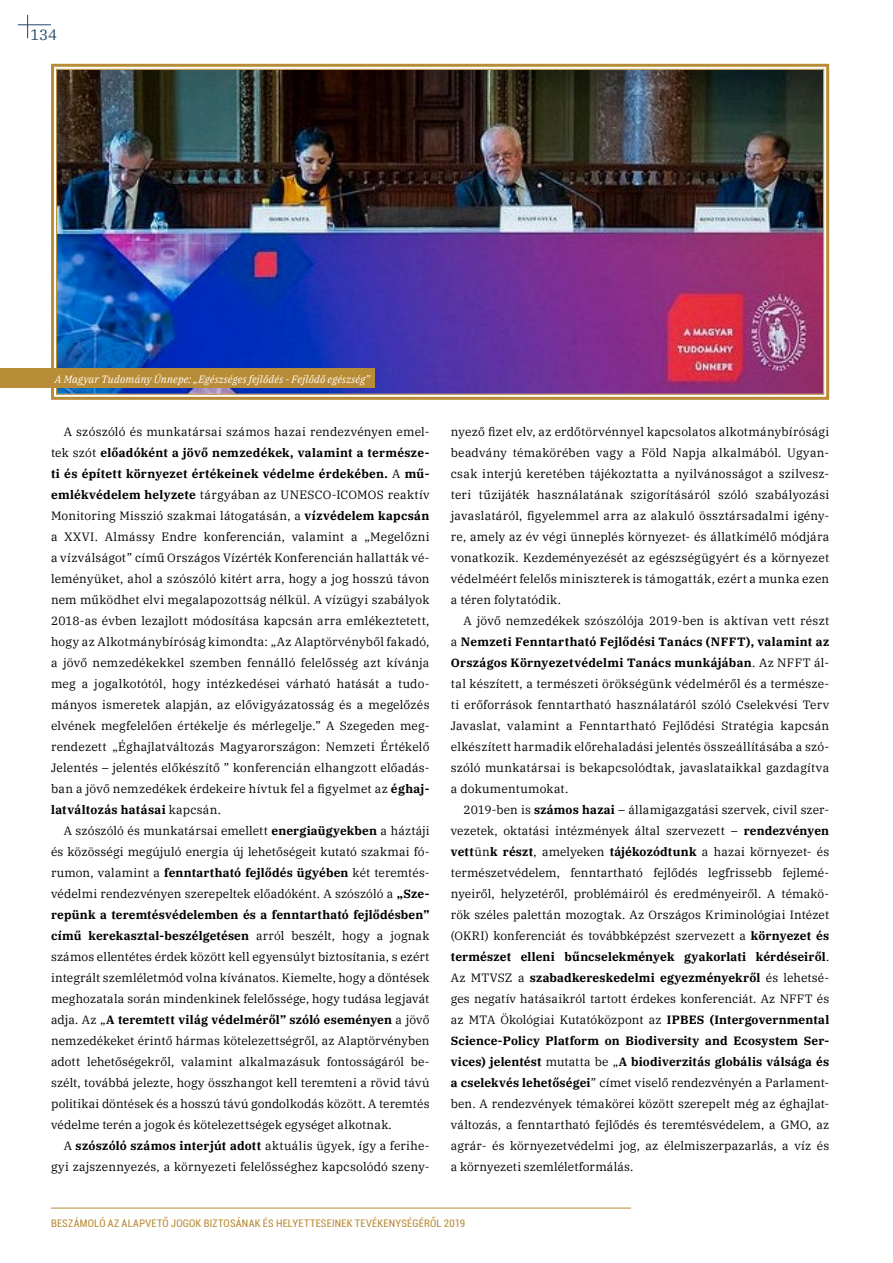
<style>
.page{position:relative;width:893px;height:1263px;background:#fff}
.page>*{position:absolute;margin:0;border:0;box-sizing:border-box;transform-origin:0 0}
.t1{font:15px "IBM Plex Serif";color:#214868}
.t2{font:12px/21px "IBM Plex Serif";letter-spacing:.015em;color:#000;text-align:justify}
.t3{font:condensed 10.5px "Roboto";letter-spacing:.02em;color:#b98c37}
.t4{font:italic 10.5px "IBM Plex Serif";letter-spacing:.02em;color:#fff}
.s1{font-weight:700}
</style>
<div class="page">
<svg style="left:27px;top:15px;width:1px;height:23px"></svg>
<hr style="left:18px;top:24px;width:33px;height:1px;background:#214868">
<hr style="left:51px;top:1208px;width:580px;height:1px;background:#b98c37">
<img style="left:51px;top:63px;width:779px;height:337px">
<div style="left:0;top:368px;width:374px;height:20px;background:#b98c37"></div>
<p class="t1" style="left:30px;top:24px;width:28px">134</p>
<p class="t4" style="left:55px;top:372px;width:317px">A Magyar Tudomány Ünnepe: „Egészséges fejlődés - Fejlődő egészség”</p>
<p class="t2" style="left:51px;top:420px;width:380px;text-indent:13px">A szószóló és munkatársai számos hazai rendezvényen emel&shy;tek szót <span class="s1">előadóként a jövő nemzedékek, valamint a természe&shy;ti és épített környezet értékeinek védelme érdekében.</span> A <span class="s1">mű&shy;emlékvédelem helyzete</span> tárgyában az UNESCO-ICOMOS reaktív Monitoring Misszió szakmai látogatásán, a <span class="s1">vízvédelem kapcsán </span>a XXVI. Almássy Endre konferencián, valamint a „Megelőzni a vízválságot” című Országos Vízérték Konferencián hallatták vé&shy;leményüket, ahol a szószóló kitért arra, hogy a jog hosszú távon nem működhet elvi megalapozottság nélkül. A vízügyi szabályok 2018-as évben lezajlott módosítása kapcsán arra emlékeztetett, hogy az Alkotmánybíróság kimondta: „Az Alaptörvényből fakadó, a jövő nemzedékekkel szemben fennálló felelősség azt kívánja meg a jogalkotótól, hogy intézkedései várható hatását a tudo&shy;mányos ismeretek alapján, az elővigyázatosság és a megelőzés elvének megfelelően értékelje és mérlegelje.” A Szegeden meg&shy;rendezett „Éghajlatváltozás Magyarországon: Nemzeti Értékelő Jelentés – jelentés előkészítő ” konferencián elhangzott előadás&shy;ban a jövő nemzedékek érdekeire hívtuk fel a figyelmet az <span class="s1">éghaj&shy;latváltozás hatásai</span> kapcsán.</p>
<p class="t2" style="left:51px;top:819px;width:380px;text-indent:13px">A szószóló és munkatársai emellett <span class="s1">energiaügyekben</span> a háztáji és közösségi megújuló energia új lehetőségeit kutató szakmai fó&shy;rumon, valamint a <span class="s1">fenntartható fejlődés ügyében</span> két teremtés&shy;védelmi rendezvényen szerepeltek előadóként. A szószóló a <span class="s1">„Sze&shy;repünk a teremtésvédelemben és a fenntartható fejlődésben” című kerekasztal-beszélgetésen</span> arról beszélt, hogy a jognak számos ellentétes érdek között kell egyensúlyt biztosítania, s ezért integrált szemléletmód volna kívánatos. Kiemelte, hogy a döntések meghozatala során mindenkinek felelőssége, hogy tudása legjavát adja. Az „<span class="s1">A teremtett világ védelméről” szóló eseményen</span> a jövő nemzedékeket érintő hármas kötelezettségről, az Alaptörvényben adott lehetőségekről, valamint alkalmazásuk fontosságáról be&shy;szélt, továbbá jelezte, hogy összhangot kell teremteni a rövid távú politikai döntések és a hosszú távú gondolkodás között. A teremtés védelme terén a jogok és kötelezettségek egységet alkotnak.</p>
<p class="t2" style="left:51px;top:1134px;width:380px;text-align:right">A <span class="s1">szószóló számos interjút adott</span> aktuális ügyek, így a ferihe&shy;gyi zajszennyezés, a környezeti felelősséghez kapcsolódó szen -</p>
<p class="t2" style="left:451px;top:420px;width:380px">nyező fizet elv, az erdőtörvénnyel kapcsolatos alkotmánybírósági beadvány témakörében vagy a Föld Napja alkalmából. Ugyan&shy;csak interjú keretében tájékoztatta a nyilvánosságot a szilvesz&shy;teri tűzijáték használatának szigorításáról szóló szabályozási javaslatáról, figyelemmel arra az alakuló össztársadalmi igény&shy;re, amely az év végi ünneplés környezet- és állatkímélő módjára vonatkozik. Kezdeményezését az egészségügyért és a környezet védelméért felelős miniszterek is támogatták, ezért a munka ezen a téren folytatódik.</p>
<p class="t2" style="left:451px;top:609px;width:380px;text-indent:13px">A jövő nemzedékek szószólója 2019-ben is aktívan vett részt a <span class="s1">Nemzeti Fenntartható Fejlődési Tanács (NFFT), valamint az Országos Környezetvédelmi Tanács munkájában</span>. Az NFFT ál&shy;tal készített, a természeti örökségünk védelméről és a természe&shy;ti erőforrások fenntartható használatáról szóló Cselekvési Terv Javaslat, valamint a Fenntartható Fejlődési Stratégia kapcsán elkészített harmadik előrehaladási jelentés összeállításába a szó&shy;szóló munkatársai is bekapcsolódtak, javaslataikkal gazdagítva a dokumentumokat.</p>
<p class="t2" style="left:451px;top:798px;width:380px;text-indent:13px">2019-ben is <span class="s1">számos hazai</span> – államigazgatási szervek, civil szer&shy;vezetek, oktatási intézmények által szervezett – <span class="s1">rendezvényen vett</span>ün<span class="s1">k részt</span>, amelyeken <span class="s1">tájékozódtunk</span> a hazai környezet- és természetvédelem, fenntartható fejlődés legfrissebb fejlemé&shy;nyeiről, helyzetéről, problémáiról és eredményeiről. A témakö&shy;rök széles palettán mozogtak. Az Országos Kriminológiai Intézet (OKRI) konferenciát és továbbképzést szervezett a <span class="s1">környezet és természet elleni bűncselekmények gyakorlati kérdéseiről</span>.<br>Az MTVSZ a <span class="s1">szabadkereskedelmi egyezményekről</span> és lehetsé&shy;ges negatív hatásaikról tartott érdekes konferenciát. Az NFFT és az MTA Ökológiai Kutatóközpont az <span class="s1">IPBES (Intergovernmental Science-Policy Platform on Biodiversity and Ecosystem Ser&shy;vices) jelentést</span> mutatta be „<span class="s1">A biodiverzitás globális válsága és a cselekvés lehetőségei</span>” címet viselő rendezvényén a Parlament&shy;ben. A rendezvények témakörei között szerepelt még az éghajlat&shy;változás, a fenntartható fejlődés és teremtésvédelem, a GMO, az agrár- és környezetvédelmi jog, az élelmiszerpazarlás, a víz és a környezeti szemléletformálás.</p>
<p class="t3" style="left:51px;top:1215px;width:416px">BESZÁMOLÓ AZ ALAPVETŐ JOGOK BIZTOSÁNAK ÉS HELYETTESEINEK TEVÉKENYSÉGÉRŐL 2019</p>
</div>
